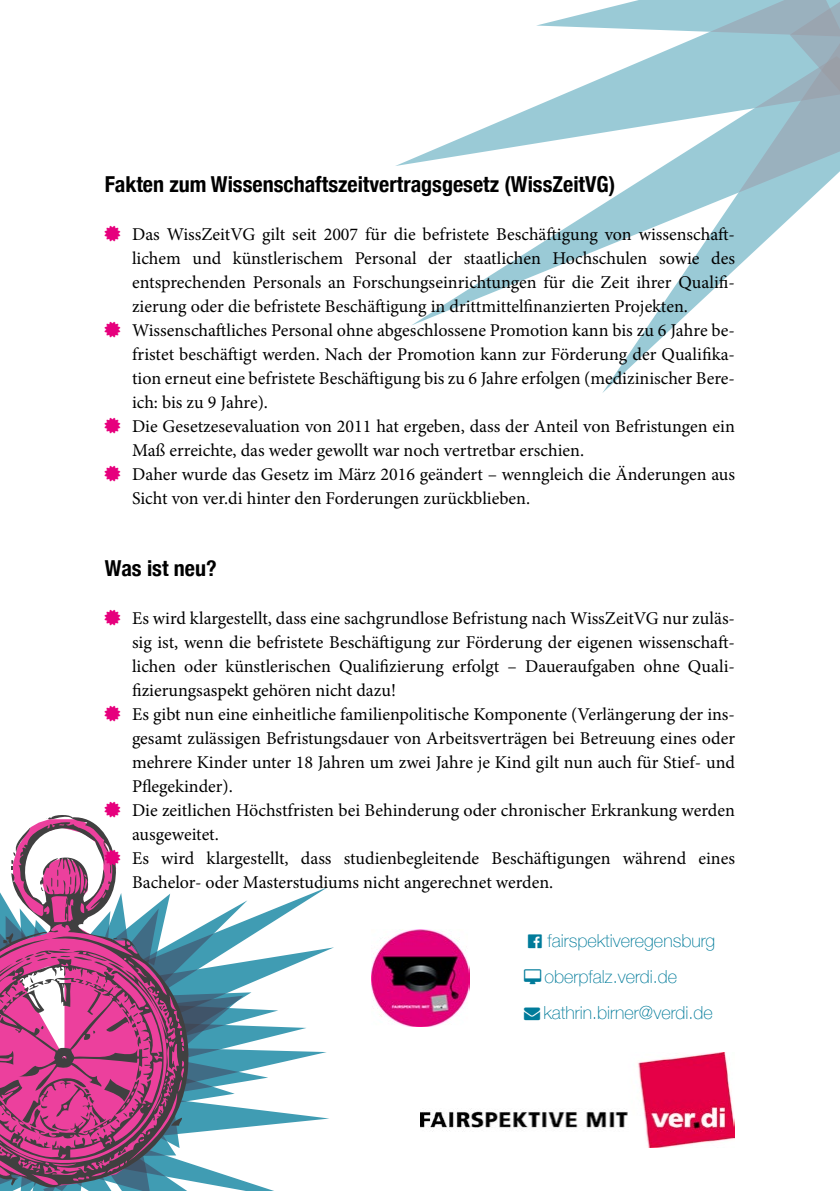
<style>
.page{position:relative;width:840px;height:1191px;background:#fff}
.page>*{position:absolute;margin:0;border:0;box-sizing:border-box;transform-origin:0 0}
.t1{font:700 condensed 22px "Helvetica Neue";color:#000}
.t2{font:18px/24px "Minion Pro";color:#000;text-align:justify}
.t3{font:100 18px "Helvetica Neue";color:#007b9a}
</style>
<div class="page">
<svg style="left:31px;top:815px;width:68px;height:12px"></svg>
<svg style="left:411px;top:247px;width:124px;height:79px"></svg>
<svg style="left:602px;top:311px;width:88px;height:82px"></svg>
<svg style="left:395px;top:106px;width:140px;height:60px"></svg>
<svg style="left:535px;top:0;width:304px;height:311px"></svg>
<img style="left:420px;top:1052px;width:314px;height:96px">
<img style="left:371px;top:929px;width:98px;height:97px">
<svg style="left:0;top:827px;width:334px;height:364px"></svg>
<p class="t1" style="left:105px;top:166px;width:511px">Fakten zum Wissenschaftszeitvertragsgesetz (WissZeitVG)</p>
<p class="t2" style="left:132px;top:222px;width:604px">Das WissZeitVG gilt seit 2007 für die befristete Beschäftigung von wissenschaft&shy;lichem und künstlerischem Personal der staatlichen Hochschulen sowie des entsprechenden Personals an Forschungseinrichtungen für die Zeit ihrer Qualifi&shy;zierung oder die befristete Beschäftigung in drittmittelfinanzierten Projekten.</p>
<p class="t2" style="left:132px;top:318px;width:604px">Wissenschaftliches Personal ohne abgeschlossene Promotion kann bis zu 6 Jahre be&shy;fristet beschäftigt werden. Nach der Promotion kann zur Förderung der Qualifika&shy;tion erneut eine befristete Beschäftigung bis zu 6 Jahre erfolgen (medizinischer Bere&shy;ich: bis zu 9 Jahre).</p>
<p class="t2" style="left:132px;top:414px;width:604px">Die Gesetzesevaluation von 2011 hat ergeben, dass der Anteil von Befristungen ein<br>Maß erreichte, das weder gewollt war noch vertretbar erschien.</p>
<p class="t2" style="left:132px;top:462px;width:604px">Daher wurde das Gesetz im März 2016 geändert – wenngleich die Änderungen aus<br>Sicht von ver.di hinter den Forderungen zurückblieben.</p>
<p class="t1" style="left:105px;top:550px;width:113px">Was ist neu?</p>
<p class="t2" style="left:132px;top:606px;width:604px">Es wird klargestellt, dass eine sachgrundlose Befristung nach WissZeitVG nur zuläs&shy;sig ist, wenn die befristete Beschäftigung zur Förderung der eigenen wissenschaft&shy;lichen oder künstlerischen Qualifizierung erfolgt – Daueraufgaben ohne Quali&shy;fizierungsaspekt gehören nicht dazu!</p>
<p class="t2" style="left:132px;top:702px;width:604px">Es gibt nun eine einheitliche familienpolitische Komponente (Verlängerung der ins&shy;gesamt zulässigen Befristungsdauer von Arbeitsverträgen bei Betreuung eines oder mehrere Kinder unter 18 Jahren um zwei Jahre je Kind gilt nun auch für Stief- und Pflegekinder).</p>
<p class="t2" style="left:132px;top:798px;width:604px">Die zeitlichen Höchstfristen bei Behinderung oder chronischer Erkrankung werden ausgeweitet.</p>
<p class="t2" style="left:132px;top:846px;width:604px">Es wird klargestellt, dass studienbegleitende Beschäftigungen während eines<br>Bachelor- oder Masterstudiums nicht angerechnet werden.</p>
<p class="t3" style="left:547px;top:926px;width:169px">fairspektiveregensburg</p>
<p class="t3" style="left:544px;top:962px;width:134px">oberpfalz.verdi.de</p>
<p class="t3" style="left:524px;top:998px;width:190px">→ kathrin.birner@verdi.de</p>
</div>
